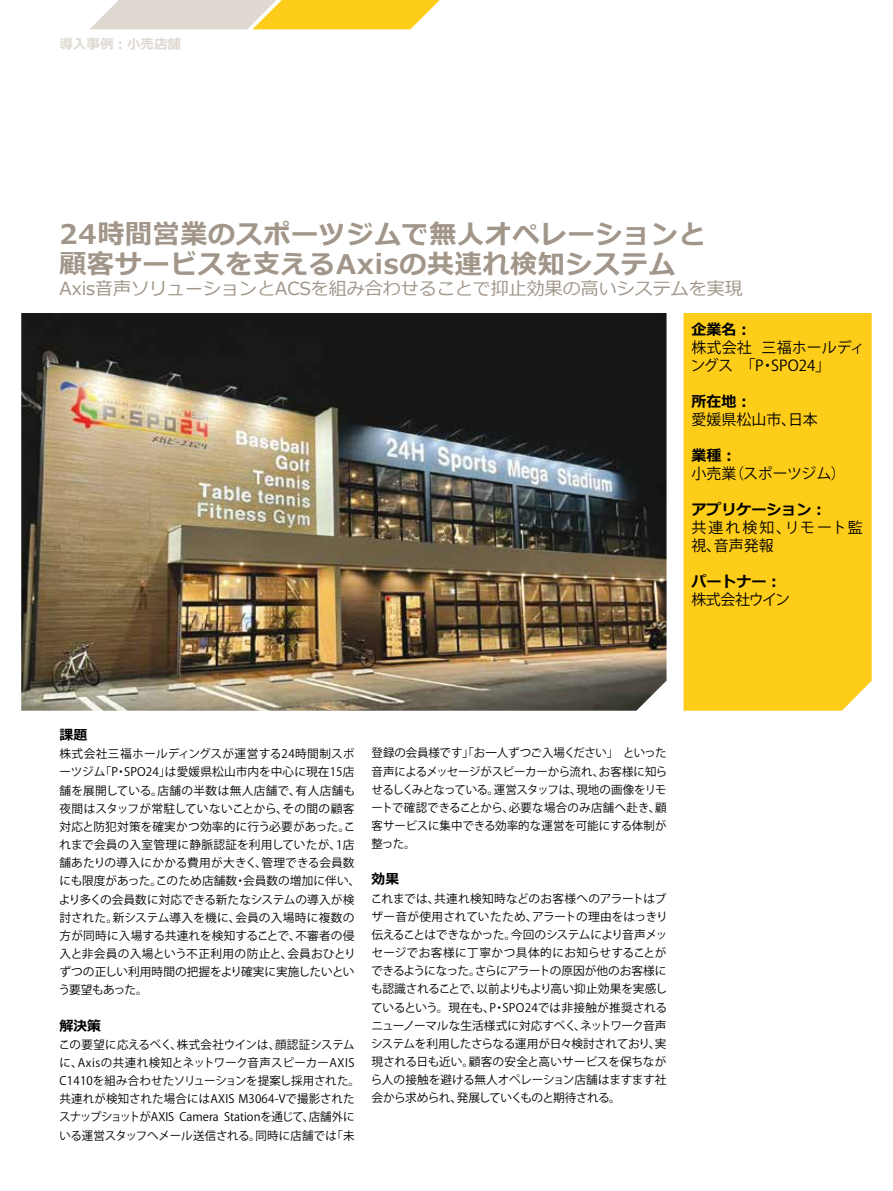
<style>
.page{position:relative;width:893px;height:1191px;background:#fff}
.page>*{position:absolute;margin:0;border:0;box-sizing:border-box;transform-origin:0 0}
.t1{font:700 27px/30px "Meiryo";letter-spacing:.025em;color:#a19689}
.t2{font:18px "Meiryo";color:#a19689}
.t3{font:15px/18px "Koz Go Pro";color:#000}
.t4{font:700 15px "Meiryo";color:#000}
.t5{font:15px/18px "Koz Go Pro";letter-spacing:.065em;color:#000}
.t6{font:15px "Koz Go Pro";letter-spacing:-.055em;color:#000}
.t7{font:700 13.8px "Meiryo";color:#000}
.t8{font:700 13.5px "Meiryo";color:#dfd9d1}
.t9{font:11.7px/18.1px "Koz Go Pro";letter-spacing:.005em;color:#000}
</style>
<div class="page">
<svg style="left:90px;top:0;width:350px;height:29px;background:#f0d782"></svg>
<div style="left:684px;top:313px;width:188px;height:397px;background:#fecd1a"></div>
<img style="left:21px;top:313px;width:645px;height:397px">
<p class="t8" style="left:60px;top:35px;width:123px">導入事例：小売店舗</p>
<h1 class="t1" style="left:60px;top:220px;width:648px">24時間営業のスポーツジムで無人オペレーションと顧客サービスを支えるAxisの共連れ検知システム</h1>
<h2 class="t2" style="left:60px;top:276px;width:685px">Axis音声ソリューションとACSを組み合わせることで抑止効果の高いシステムを実現</h2>
<p class="t4" style="left:691px;top:319px;width:61px">企業名：</p>
<p class="t3" style="left:691px;top:339px;width:176px">株式会社 三福ホールディングス　「P・SPO24」</p>
<p class="t4" style="left:691px;top:391px;width:61px">所在地：</p>
<p class="t3" style="left:691px;top:411px;width:128px">愛媛県松山市、日本</p>
<p class="t4" style="left:691px;top:445px;width:46px">業種：</p>
<p class="t3" style="left:691px;top:465px;width:156px">小売業（スポーツジム）</p>
<p class="t4" style="left:691px;top:499px;width:136px">アプリケーション：</p>
<p class="t5" style="left:691px;top:519px;width:173px">共連れ検知、リモート監視、音声発報</p>
<p class="t4" style="left:691px;top:571px;width:91px">パートナー：</p>
<p class="t6" style="left:691px;top:590px;width:100px">株式会社ウイン</p>
<p class="t7" style="left:60px;top:725px;width:29px">課題</p>
<p class="t9" style="left:58px;top:745px;width:303px">株式会社三福ホールディングスが運営する24時間制スポーツジム「P・SPO24」は愛媛県松山市内を中心に現在15店舗を展開している。店舗の半数は無人店舗で、有人店舗も夜間はスタッフが常駐していないことから、その間の顧客対応と防犯対策を確実かつ効率的に行う必要があった。これまで会員の入室管理に静脈認証を利用していたが、1店舗あたりの導入にかかる費用が大きく、管理できる会員数にも限度があった。このため店舗数・会員数の増加に伴い、より多くの会員数に対応できる新たなシステムの導入が検討された。新システム導入を機に、会員の入場時に複数の方が同時に入場する共連れを検知することで、不審者の侵入と非会員の入場という不正利用の防止と、会員おひとりずつの正しい利用時間の把握をより確実に実施したいという要望もあった。</p>
<p class="t7" style="left:60px;top:1016px;width:43px">解決策</p>
<p class="t9" style="left:59px;top:1035px;width:303px">この要望に応えるべく、株式会社ウインは、顔認証システムに、Axisの共連れ検知とネットワーク音声スピーカーAXIS C1410を組み合わせたソリューションを提案し採用された。共連れが検知された場合にはAXIS M3064-Vで撮影されたスナップショットがAXIS Camera Stationを通じて、店舗外にいる運営スタッフへメール送信される。同時に店舗では「未</p>
<p class="t9" style="left:371px;top:744px;width:297px;text-align:justify">登録の会員様です」「お一人ずつご入場ください」　といった音声によるメッセージがスピーカーから流れ、お客様に知らせるしくみとなっている。運営スタッフは、現地の画像をリモートで確認できることから、必要な場合のみ店舗へ赴き、顧客サービスに集中できる効率的な運営を可能にする体制が整った。</p>
<p class="t7" style="left:372px;top:869px;width:29px">効果</p>
<p class="t9" style="left:371px;top:889px;width:299px;text-align:justify">これまでは、共連れ検知時などのお客様へのアラートはブザー音が使用されていたため、アラートの理由をはっきり伝えることはできなかった。今回のシステムにより音声メッセージでお客様に丁寧かつ具体的にお知らせすることができるようになった。さらにアラートの原因が他のお客様にも認識されることで、以前よりもより高い抑止効果を実感しているという。現在も、P・SPO24では非接触が推奨されるニューノーマルな生活様式に対応すべく、ネットワーク音声システムを利用したさらなる運用が日々検討されており、実現される日も近い。顧客の安全と高いサービスを保ちながら人の接触を避ける無人オペレーション店舗はますます社会から求められ、発展していくものと期待される。</p>
</div>
